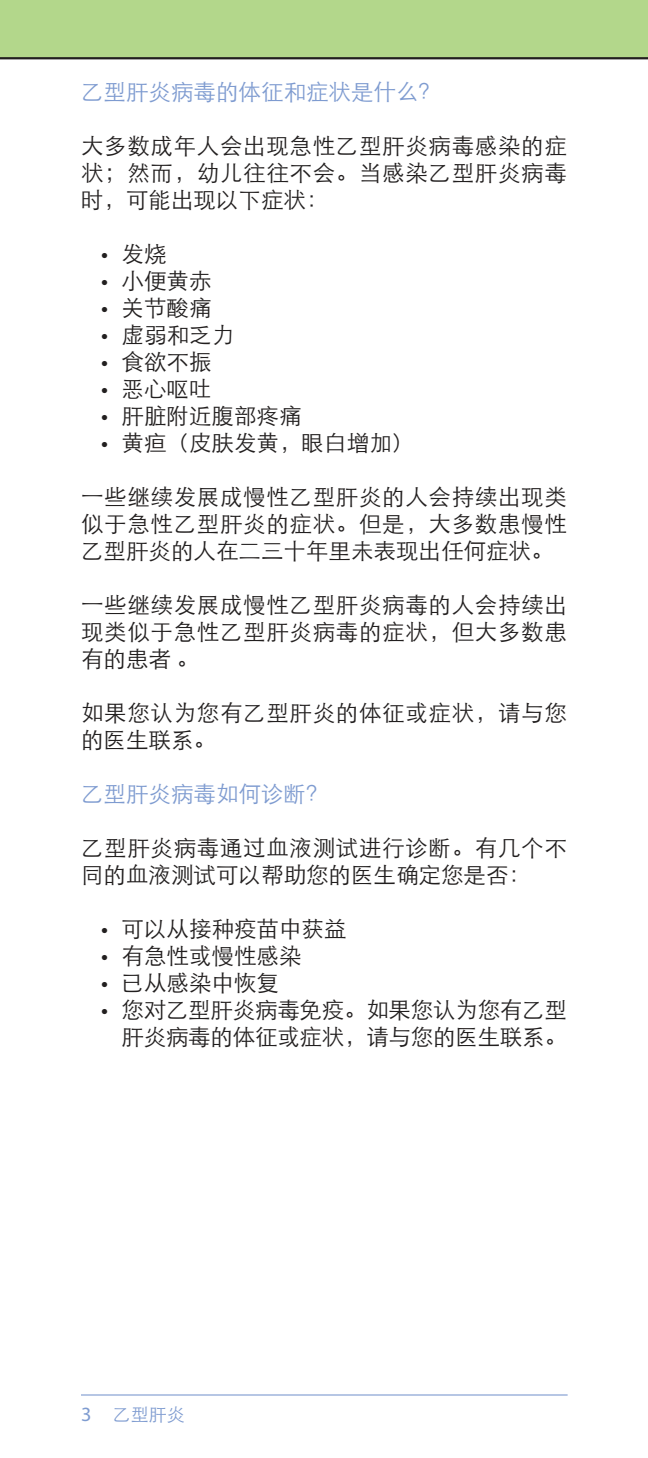
<style>
.page{position:relative;width:648px;height:1458px;background:#fff}
.page>*{position:absolute;margin:0;border:0;box-sizing:border-box;transform-origin:0 0}
.t1{font:300 22.5px/27px "ST Heiti SC";color:#221f1f;text-align:justify}
.t2{font:300 22.5px "ST Heiti SC";color:#7e9bd0}
.t3{font:300 22.5px/27px "ST Heiti SC";letter-spacing:.03em;color:#221f1f}
.t4{font:300 18px "ST Heiti SC";color:#7e9bd0}
.s1{font-family:"Myriad Pro";font-weight:400;font-size:24.75px}
.s2{font-family:"Myriad Pro";font-weight:400;font-size:20.25px}
</style>
<div class="page">
<div style="left:0;top:0;width:648px;height:59px;background:#b3d78b"></div>
<hr style="left:81px;top:1394px;width:487px;height:2px;background:#7e9bd0">
<p class="t2" style="left:81px;top:72px;width:361px">乙型肝炎病毒的体征和症状是什么？</p>
<p class="t1" style="left:81px;top:130px;width:488px">大多数成年人会出现急性乙型肝炎病毒感染的症状；然而，幼儿往往不会。当感染乙型肝炎病毒时，可能出现以下症状：</p>
<p class="t1" style="left:101px;top:238px;width:67px"><span class="s1">•</span> 发烧</p>
<p class="t1" style="left:101px;top:265px;width:112px"><span class="s1">•</span> 小便黄赤</p>
<p class="t1" style="left:101px;top:292px;width:112px"><span class="s1">•</span> 关节酸痛</p>
<p class="t1" style="left:101px;top:319px;width:134px"><span class="s1">•</span> 虚弱和乏力</p>
<p class="t1" style="left:101px;top:346px;width:112px"><span class="s1">•</span> 食欲不振</p>
<p class="t1" style="left:101px;top:373px;width:112px"><span class="s1">•</span> 恶心呕吐</p>
<p class="t1" style="left:101px;top:400px;width:202px"><span class="s1">•</span> 肝脏附近腹部疼痛</p>
<p class="t1" style="left:101px;top:427px;width:314px"><span class="s1">•</span> 黄疸（皮肤发黄，眼白增加）</p>
<p class="t1" style="left:81px;top:481px;width:488px">一些继续发展成慢性乙型肝炎的人会持续出现类似于急性乙型肝炎的症状。但是，大多数患慢性乙型肝炎的人在二三十年里未表现出任何症状。</p>
<p class="t1" style="left:81px;top:589px;width:488px">一些继续发展成慢性乙型肝炎病毒的人会持续出现类似于急性乙型肝炎病毒的症状，但大多数患有的患者 。</p>
<p class="t3" style="left:81px;top:697px;width:488px">如果您认为您有乙型肝炎的体征或症状，请与您的医生联系。</p>
<p class="t2" style="left:81px;top:774px;width:249px">乙型肝炎病毒如何诊断？</p>
<p class="t1" style="left:81px;top:832px;width:488px">乙型肝炎病毒通过血液测试进行诊断。有几个不同的血液测试可以帮助您的医生确定您是否：</p>
<p class="t1" style="left:101px;top:913px;width:247px"><span class="s1">•</span> 可以从接种疫苗中获益</p>
<p class="t1" style="left:101px;top:940px;width:202px"><span class="s1">•</span> 有急性或慢性感染</p>
<p class="t1" style="left:101px;top:967px;width:179px"><span class="s1">•</span> 已从感染中恢复</p>
<p class="t1" style="left:101px;top:994px;width:467px;text-align:right"><span class="s1">•</span> 您对乙型肝炎病毒免疫。如果您认为您有乙型肝炎病毒的体征或症状，请与您的医生联系。</p>
<p class="t4" style="left:81px;top:1399px;width:105px"><span class="s2">3</span> 乙型肝炎</p>
</div>
